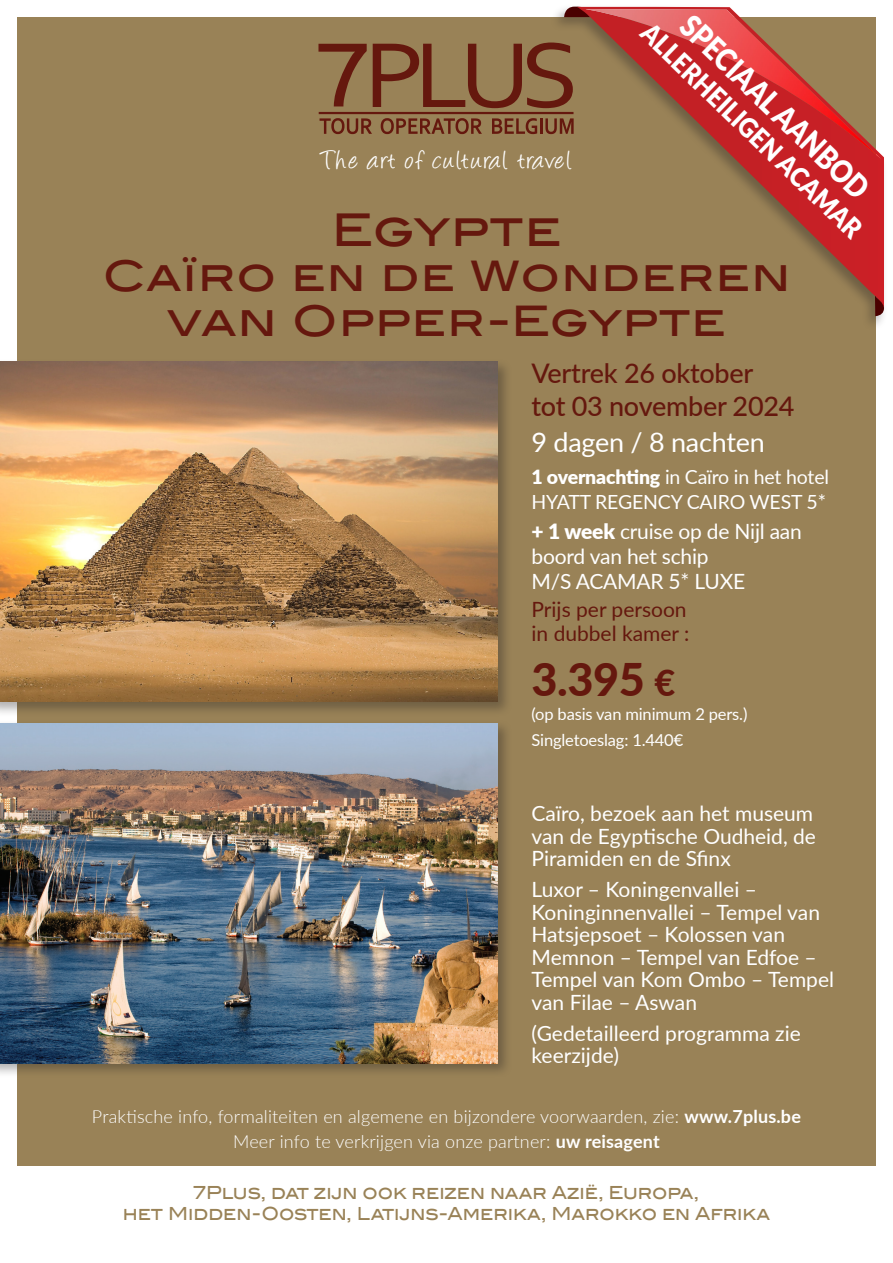
<style>
.page{position:relative;width:893px;height:1263px;background:#fff}
.page>*{position:absolute;margin:0;border:0;box-sizing:border-box;transform-origin:0 0}
.t1{font:45px "Blair ITC Std";letter-spacing:.005em;color:#65180e}
.t2{font:800 45px "Lato";color:#65180e}
.t3{font:42px/45px "Blair ITC Std";letter-spacing:.03em;color:#65180e;text-align:center}
.t4{font:900 31.5px "Lato";color:#fff;scale:.85 1}
.t5{font:30px "Angelina";letter-spacing:.085em;color:#fff}
.t6{font:500 27px/32.4px "Lato";letter-spacing:-.01em;color:#65180e}
.t7{font:900 27px "Lato";color:#fff;scale:.9 1}
.t8{font:27px "Lato";letter-spacing:-.01em;color:#fff}
.t9{font:21px/22.5px "Lato";color:#fff}
.t10{font:21px/24px "Lato";color:#65180e}
.t11{font:19.5px/25.2px "Lato";letter-spacing:-.01em;color:#fff}
.t12{font:300 18px "Lato";letter-spacing:.01em;color:#fff}
.t13{font:18px "Blair ITC Std";color:#998257;scale:.9 1}
.t14{font:16.5px "Lato";letter-spacing:-.01em;color:#fff}
.s1{font-weight:900}
.s2{font-size:36px}
.s3{font-weight:700}
</style>
<div class="page">
<div style="left:17px;top:17px;width:859px;height:1148px;background:#998257"></div>
<div style="left:0;top:358px;width:513px;height:359px;background:#231f20;opacity:.35"></div>
<img style="left:0;top:361px;width:497px;height:341px">
<div style="left:0;top:720px;width:513px;height:358px;background:#231f20;opacity:.35"></div>
<img style="left:0;top:723px;width:497px;height:340px">
<svg style="left:373px;top:43px;width:177px;height:65px"></svg>
<svg style="left:318px;top:44px;width:49px;height:62px"></svg>
<hr style="left:319px;top:112px;width:254px;height:2px;background:#65180e">
<svg style="left:320px;top:118px;width:52px;height:16px"></svg>
<svg style="left:381px;top:118px;width:101px;height:16px"></svg>
<svg style="left:492px;top:118px;width:58px;height:16px"></svg>
<div style="left:550px;top:4px;width:338px;height:327px;background:#231f20;opacity:.35"></div>
<svg style="left:564px;top:7px;width:13px;height:10px"></svg>
<svg style="left:577px;top:7px;width:307px;height:301px"></svg>
<img style="left:585px;top:9px;width:296px;height:150px">
<svg style="left:875px;top:296px;width:9px;height:20px"></svg>
<p class="t4" style="left:702px;top:4px;width:294px;rotate:44deg">SPECIAAL AANBOD</p>
<p class="t7" style="left:660px;top:14px;width:329px;rotate:44deg">ALLERHEILIGEN ACAMAR</p>
<p class="t5" style="left:321px;top:147px;width:252px">The art of cultural travel</p>
<p class="t1" style="left:332px;top:203px;width:231px">Egypte</p>
<p class="t3" style="left:103px;top:253px;width:689px">Caïro en de Wonderen van Opper-Egypte</p>
<p class="t6" style="left:531px;top:356px;width:264px">Vertrek 26 oktober<br>tot 03 november 2024</p>
<p class="t8" style="left:531px;top:423px;width:235px">9 dagen / 8 nachten</p>
<p class="t11" style="left:531px;top:464px;width:299px"><span class="s1">1 overnachting</span> in Caïro in het hotel<br>HYATT REGENCY CAIRO WEST 5*</p>
<p class="t9" style="left:531px;top:518px;width:272px;line-height:25.2px"><span class="s1">+ 1 week</span> cruise op de Nijl aan boord van het schip<br>M/S ACAMAR 5* LUXE</p>
<p class="t10" style="left:531px;top:597px;width:159px">Prijs per persoon in dubbel kamer :</p>
<p class="t2" style="left:531px;top:646px;width:145px">3.395 <span class="s2">€</span></p>
<p class="t14" style="left:531px;top:702px;width:217px">(op basis van minimum 2 pers.)</p>
<p class="t14" style="left:531px;top:728px;width:153px">Singletoeslag: 1.440€</p>
<p class="t9" style="left:531px;top:801px;width:286px">Caïro, bezoek aan het museum van de Egyptische Oudheid, de<br>Piramiden en de Sfinx</p>
<p class="t9" style="left:531px;top:877px;width:304px">Luxor – Koningenvallei –<br>Koninginnenvallei – Tempel van<br>Hatsjepsoet – Kolossen van<br>Memnon – Tempel van Edfoe –<br>Tempel van Kom Ombo – Tempel van Filae – Aswan</p>
<p class="t9" style="left:531px;top:1021px;width:271px">(Gedetailleerd programma zie keerzijde)</p>
<p class="t12" style="left:92px;top:1104px;width:710px">Praktische info, formaliteiten en algemene en bijzondere voorwaarden, zie: <span class="s3">www.7plus.be</span></p>
<p class="t12" style="left:233px;top:1129px;width:428px">Meer info te verkrijgen via onze partner: <span class="s3">uw reisagent</span></p>
<p class="t13" style="left:194px;top:1181px;width:563px">7Plus, dat zijn ook reizen naar Azië, Europa,</p>
<p class="t13" style="left:123px;top:1203px;width:721px">het Midden-Oosten, Latijns-Amerika, Marokko en Afrika</p>
</div>
